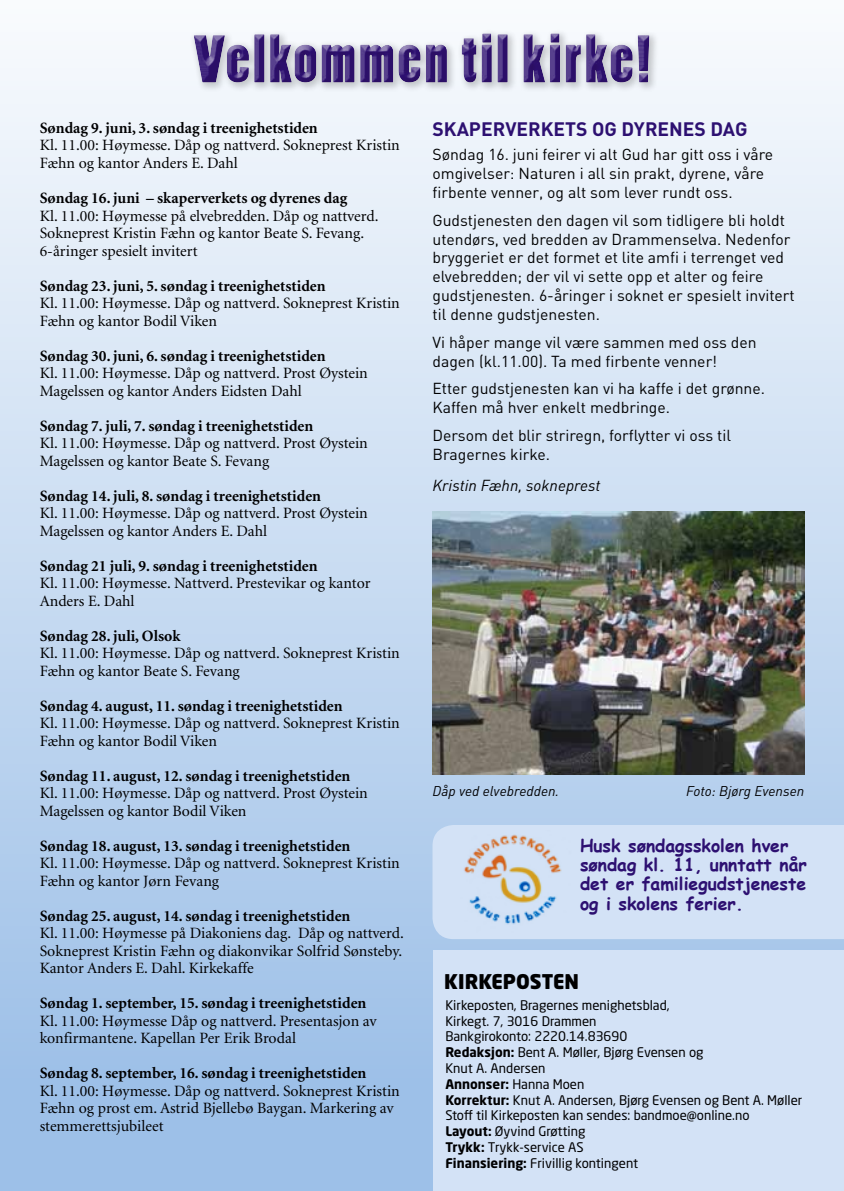
<style>
.page{position:relative;width:844px;height:1191px;background:#fff}
.page>*{position:absolute;margin:0;border:0;box-sizing:border-box;transform-origin:0 0}
.t1{font:63px "Poplar Std";letter-spacing:.05em;color:#2d1071}
.t2{font:900 19.95px "Neo Sans Std";color:#000001}
.t3{font:700 19.25px "DIN";color:#2d1071}
.t4{font:700 17.5px/19.2px "Comic Sans MS";color:#2d1071}
.t5{font:15.75px/17.5px "Minion";color:#000001}
.t6{font:15.75px/18.9px "DIN";color:#000001}
.t7{font:700 15.75px "Minion";color:#000001}
.t8{font:italic 15.75px "DIN";color:#000001}
.t9{font:italic 14px "DIN";color:#000001}
.t10{font:13.12px/15.8px "Neo Sans Std";color:#000001}
.s1{font-weight:700}
</style>
<div class="page">
<div style="left:0;top:0;width:843px;height:1191px;background:linear-gradient(to bottom,#f8fbfd,#95bbe6)"></div>
<div style="left:182px;top:24px;width:478px;height:63px;background:#f7fafd"></div>
<div style="left:182px;top:27px;width:478px;height:67px;background:#eee1c6;opacity:.75"></div>
<img style="left:432px;top:511px;width:372px;height:263px">
<div style="left:433px;top:950px;width:410px;height:241px;background:#d3e2f6"></div>
<div style="left:432px;top:825px;width:411px;height:114px;background:#d3e2f6"></div>
<img style="left:456px;top:830px;width:117px;height:103px">
<h1 class="t1" style="left:194px;top:25px;width:458px">Velkommen til kirke!</h1>
<p class="t7" style="left:40px;top:120px;width:279px">Søndag 9. juni, 3. søndag i treenighetstiden</p>
<p class="t5" style="left:40px;top:137px;width:361px">Kl. 11.00: Høymesse. Dåp og nattverd. Sokneprest Kristin<br>Fæhn og kantor Anders E. Dahl</p>
<p class="t7" style="left:40px;top:190px;width:309px">Søndag 16. juni – skaperverkets og dyrenes dag</p>
<p class="t5" style="left:40px;top:207px;width:340px">Kl. 11.00: Høymesse på elvebredden. Dåp og nattverd.<br>Sokneprest Kristin Fæhn og kantor Beate S. Fevang.<br>6-åringer spesielt invitert</p>
<p class="t7" style="left:40px;top:277px;width:287px">Søndag 23. juni, 5. søndag i treenighetstiden</p>
<p class="t5" style="left:40px;top:295px;width:361px">Kl. 11.00: Høymesse. Dåp og nattverd. Sokneprest Kristin<br>Fæhn og kantor Bodil Viken</p>
<p class="t7" style="left:40px;top:347px;width:287px">Søndag 30. juni, 6. søndag i treenighetstiden</p>
<p class="t5" style="left:40px;top:365px;width:329px">Kl. 11.00: Høymesse. Dåp og nattverd. Prost Øystein<br>Magelssen og kantor Anders Eidsten Dahl</p>
<p class="t7" style="left:40px;top:417px;width:275px">Søndag 7. juli, 7. søndag i treenighetstiden</p>
<p class="t5" style="left:40px;top:435px;width:329px">Kl. 11.00: Høymesse. Dåp og nattverd. Prost Øystein<br>Magelssen og kantor Beate S. Fevang</p>
<p class="t7" style="left:40px;top:487px;width:283px">Søndag 14. juli, 8. søndag i treenighetstiden</p>
<p class="t5" style="left:40px;top:505px;width:329px">Kl. 11.00: Høymesse. Dåp og nattverd. Prost Øystein<br>Magelssen og kantor Anders E. Dahl</p>
<p class="t7" style="left:40px;top:557px;width:279px">Søndag 21 juli, 9. søndag i treenighetstiden</p>
<p class="t5" style="left:40px;top:575px;width:332px">Kl. 11.00: Høymesse. Nattverd. Prestevikar og kantor<br>Anders E. Dahl</p>
<p class="t7" style="left:40px;top:627px;width:142px">Søndag 28. juli, Olsok</p>
<p class="t5" style="left:40px;top:645px;width:361px">Kl. 11.00: Høymesse. Dåp og nattverd. Sokneprest Kristin<br>Fæhn og kantor Beate S. Fevang</p>
<p class="t7" style="left:40px;top:697px;width:304px">Søndag 4. august, 11. søndag i treenighetstiden</p>
<p class="t5" style="left:40px;top:715px;width:361px">Kl. 11.00: Høymesse. Dåp og nattverd. Sokneprest Kristin<br>Fæhn og kantor Bodil Viken</p>
<p class="t7" style="left:40px;top:767px;width:312px">Søndag 11. august, 12. søndag i treenighetstiden</p>
<p class="t5" style="left:40px;top:785px;width:329px">Kl. 11.00: Høymesse. Dåp og nattverd. Prost Øystein<br>Magelssen og kantor Bodil Viken</p>
<p class="t7" style="left:40px;top:837px;width:312px">Søndag 18. august, 13. søndag i treenighetstiden</p>
<p class="t5" style="left:40px;top:855px;width:361px">Kl. 11.00: Høymesse. Dåp og nattverd. Sokneprest Kristin<br>Fæhn og kantor Jørn Fevang</p>
<p class="t7" style="left:40px;top:907px;width:312px">Søndag 25. august, 14. søndag i treenighetstiden</p>
<p class="t5" style="left:40px;top:925px;width:365px;text-align:justify">Kl. 11.00: Høymesse på Diakoniens dag. Dåp og nattverd.<br>Sokneprest Kristin Fæhn og diakonvikar Solfrid Sønsteby.<br>Kantor Anders E. Dahl. Kirkekaffe</p>
<p class="t7" style="left:40px;top:995px;width:328px">Søndag 1. september, 15. søndag i treenighetstiden</p>
<p class="t5" style="left:40px;top:1012px;width:338px">Kl. 11.00: Høymesse Dåp og nattverd. Presentasjon av konfirmantene. Kapellan Per Erik Brodal</p>
<p class="t7" style="left:40px;top:1065px;width:328px">Søndag 8. september, 16. søndag i treenighetstiden</p>
<p class="t5" style="left:40px;top:1082px;width:361px">Kl. 11.00: Høymesse. Dåp og nattverd. Sokneprest Kristin<br>Fæhn og prost em. Astrid Bjellebø Baygan. Markering av stemmerettsjubileet</p>
<p class="t3" style="left:432px;top:117px;width:274px">SKAPERVERKETS OG DYRENESDAG</p>
<p class="t6" style="left:432px;top:145px;width:342px">Søndag 16. juni feirer vi alt Gud har gitt oss i våre omgivelser: Naturen i all sin prakt, dyrene, våre firbente venner, og alt som lever rundt oss.</p>
<p class="t6" style="left:432px;top:210px;width:363px">Gudstjenesten den dagen vil som tidligere bli holdt utendørs, ved bredden av Drammenselva. Nedenfor bryggeriet er det formet et lite amfi i terrenget ved elvebredden; der vil vi sette opp et alter og feire gudstjenesten. 6-åringer i soknet er spesielt invitert til denne gudstjenesten.</p>
<p class="t6" style="left:432px;top:332px;width:325px">Vi håper mange vil være sammen med oss den dagen (kl.11.00). Ta med firbente venner!</p>
<p class="t6" style="left:432px;top:379px;width:334px">Etter gudstjenesten kan vi ha kaffe i det grønne.<br>Kaffen må hver enkelt medbringe.</p>
<p class="t6" style="left:432px;top:425px;width:300px">Dersom det blir striregn, forflytter vi oss til<br>Bragernes kirke.</p>
<p class="t8" style="left:432px;top:475px;width:169px">Kristin Fæhn, sokneprest</p>
<p class="t9" style="left:432px;top:782px;width:128px">Dåp ved elvebredden.</p>
<p class="t9" style="left:686px;top:782px;width:119px">Foto: Bjørg Evensen</p>
<p class="t4" style="left:580px;top:835px;width:228px">Husk søndagsskolen hver søndag kl. 11, unntatt når det er familiegudstjeneste og i skolens ferier.</p>
<p class="t2" style="left:444px;top:968px;width:136px">KIRKEPOSTEN</p>
<p class="t10" style="left:445px;top:997px;width:358px">Kirkeposten, Bragernes menighetsblad,<br>Kirkegt. 7, 3016 Drammen<br>Bankgirokonto: 2220.14.83690<br><span class="s1">Redaksjon:</span> Bent A. Møller, Bjørg Evensen og<br>Knut A. Andersen<br><span class="s1">Annonser:</span> Hanna Moen<br><span class="s1">Korrektur:</span> Knut A. Andersen, Bjørg Evensen og Bent A. Møller Stoff til Kirkeposten kan sendes: bandmoe@online.no<br><span class="s1">Layout:</span> Øyvind Grøtting<br><span class="s1">Trykk:</span> Trykk-service AS<br><span class="s1">Finansiering:</span> Frivillig kontingent</p>
</div>
